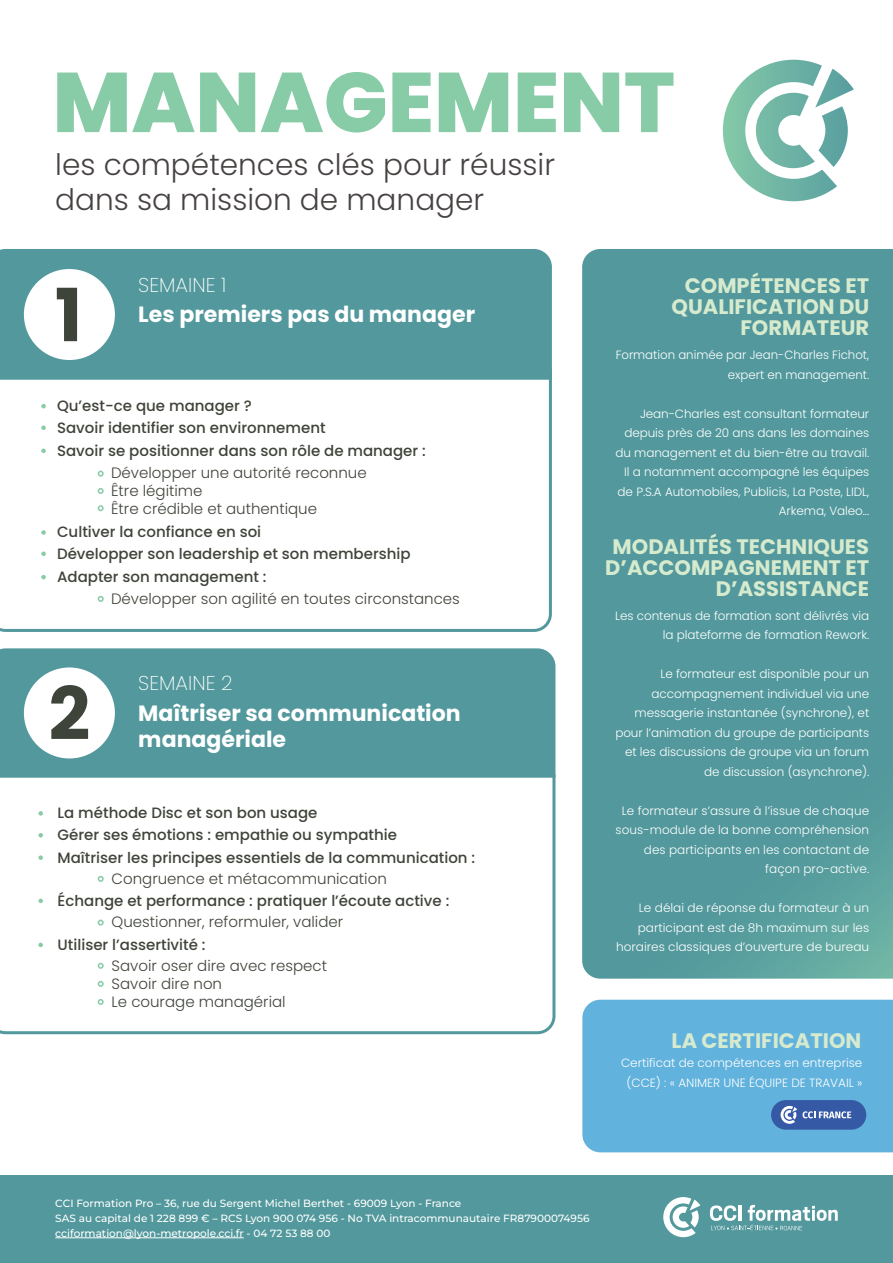
<style>
.page{position:relative;width:893px;height:1263px;background:#fff}
.page>*{position:absolute;margin:0;border:0;box-sizing:border-box;transform-origin:0 0}
.t1{font:800 84.45px "Poppins";color:#87cca7}
.t2{font:700 73.2px "Poppins";color:#3f443a}
.t3{font:300 29.55px/35.5px "Poppins";color:#464241}
.t4{font:700 22.05px/26.2px "Poppins";color:#fff}
.t5{font:700 21px/21px "Poppins";color:#d6eace;text-align:right}
.t6{font:200 19.95px "Poppins";color:#fff}
.t7{font:500 15px/22.5px "Poppins";color:#3f443a}
.t8{font:300 15px/18px "Poppins";color:#3f443a}
.t9{font:300 12px/19.5px "Poppins";letter-spacing:-.01em;color:#fff;text-align:right}
.t10{font:500 10.5px/15px "Montserrat";color:#fff}
</style>
<div class="page">
<div style="left:582px;top:1000px;width:311px;height:152px;background:#61b2dd"></div>
<div style="left:582px;top:249px;width:311px;height:730px;background:#52989c"></div>
<div style="left:0;top:1175px;width:893px;height:88px;background:#52989c"></div>
<div style="left:0;top:249px;width:552px;height:120px;background:#52989c"></div>
<hr style="left:55px;top:1237px;width:189px;height:1px;background:#fff">
<svg style="left:710px;top:1205px;width:128px;height:25px"></svg>
<svg style="left:663px;top:1197px;width:37px;height:40px"></svg>
<svg style="left:0;top:369px;width:552px;height:263px"></svg>
<div style="left:0;top:648px;width:555px;height:126px;background:#52989c"></div>
<svg style="left:0;top:774px;width:555px;height:260px"></svg>
<svg style="left:41px;top:404px;width:5px;height:4px"></svg>
<svg style="left:41px;top:425px;width:5px;height:5px"></svg>
<svg style="left:41px;top:449px;width:5px;height:4px"></svg>
<svg style="left:41px;top:530px;width:5px;height:5px"></svg>
<svg style="left:41px;top:551px;width:5px;height:5px"></svg>
<svg style="left:41px;top:575px;width:5px;height:4px"></svg>
<svg style="left:98px;top:471px;width:6px;height:6px"></svg>
<svg style="left:98px;top:488px;width:6px;height:6px"></svg>
<svg style="left:98px;top:505px;width:6px;height:6px"></svg>
<svg style="left:98px;top:596px;width:6px;height:6px"></svg>
<svg style="left:38px;top:811px;width:5px;height:5px"></svg>
<svg style="left:38px;top:833px;width:5px;height:4px"></svg>
<svg style="left:38px;top:855px;width:5px;height:5px"></svg>
<svg style="left:38px;top:899px;width:5px;height:4px"></svg>
<svg style="left:38px;top:943px;width:5px;height:4px"></svg>
<svg style="left:98px;top:876px;width:6px;height:6px"></svg>
<div style="left:98px;top:919px;width:6px;height:7px;border:2px solid #87cca7;border-radius:50%"></div>
<svg style="left:98px;top:963px;width:6px;height:6px"></svg>
<svg style="left:98px;top:981px;width:6px;height:6px"></svg>
<svg style="left:98px;top:999px;width:6px;height:6px"></svg>
<svg style="left:723px;top:60px;width:131px;height:141px"></svg>
<div style="left:771px;top:1100px;width:95px;height:30px;background:#3659a6;border-radius:15px"></div>
<svg style="left:803px;top:1111px;width:48px;height:7px"></svg>
<svg style="left:781px;top:1106px;width:16px;height:18px"></svg>
<div style="left:24px;top:269px;width:91px;height:91px;background:#fff;border-radius:50%"></div>
<div style="left:24px;top:667px;width:91px;height:91px;background:#fff;border-radius:50%"></div>
<h1 class="t1" style="left:53px;top:54px;width:624px">MANAGEMENT</h1>
<h3 class="t3" style="left:55px;top:147px;width:501px">les compétences clés pour réussir dans sa mission de manager</h3>
<h2 class="t2" style="left:55px;top:273px;width:29px">1</h2>
<h3 class="t6" style="left:138px;top:273px;width:90px">SEMAINE 1</h3>
<h3 class="t4" style="left:138px;top:301px;width:338px">Les premiers pas du manager</h3>
<p class="t7" style="left:57px;top:394px;width:370px">Qu’est-ce que manager ?<br>Savoir identifier son environnement<br>Savoir se positionner dans son rôle de manager :</p>
<p class="t8" style="left:111px;top:464px;width:257px">Développer une autorité reconnue<br>Être légitime<br>Être crédible et authentique</p>
<p class="t7" style="left:57px;top:520px;width:355px">Cultiver la confiance en soi<br>Développer son leadership et son membership<br>Adapter son management :</p>
<p class="t8" style="left:111px;top:590px;width:350px">Développer son agilité en toutes circonstances</p>
<h2 class="t2" style="left:48px;top:671px;width:43px">2</h2>
<h3 class="t6" style="left:138px;top:672px;width:96px">SEMAINE 2</h3>
<h3 class="t4" style="left:138px;top:700px;width:324px">Maîtriser sa communication managériale</h3>
<p class="t7" style="left:58px;top:801px;width:419px">La méthode Disc et son bon usage<br>Gérer ses émotions : empathie ou sympathie<br>Maîtriser les principes essentiels de la communication :</p>
<p class="t8" style="left:112px;top:870px;width:277px">Congruence et métacommunication</p>
<p class="t7" style="left:58px;top:890px;width:393px">Échange et performance : pratiquer l’écoute active :</p>
<p class="t8" style="left:112px;top:913px;width:233px">Questionner, reformuler, valider</p>
<p class="t7" style="left:58px;top:933px;width:150px">Utiliser l’assertivité :</p>
<p class="t8" style="left:112px;top:957px;width:217px">Savoir oser dire avec respect<br>Savoir dire non<br>Le courage managérial</p>
<h3 class="t5" style="left:671px;top:276px;width:199px">COMPÉTENCES ET<br>QUALIFICATION DU<br>FORMATEUR</h3>
<p class="t9" style="left:616px;top:345px;width:255px">Formation animée par Jean-Charles Fichot, expert en management.</p>
<p class="t9" style="left:615px;top:404px;width:255px">Jean-Charles est consultant formateur depuis près de 20 ans dans les domaines du management et du bien-être au travail.<br>Il a notamment accompagné les équipes de P.S.A Automobiles, Publicis, La Poste, LIDL, Arkema, Valeo...</p>
<h3 class="t5" style="left:605px;top:536px;width:265px">MODALITÉS TECHNIQUES<br>D’ACCOMPAGNEMENT ET<br>D’ASSISTANCE</h3>
<p class="t9" style="left:615px;top:606px;width:256px">Les contenus de formation sont délivrés via la plateforme de formation Rework.</p>
<p class="t9" style="left:615px;top:664px;width:255px">Le formateur est disponible pour un accompagnement individuel via une messagerie instantanée (synchrone), et pour l’animation du groupe de participants et les discussions de groupe via un forum de discussion (asynchrone).</p>
<p class="t9" style="left:616px;top:801px;width:255px">Le formateur s’assure à l’issue de chaque sous-module de la bonne compréhension des participants en les contactant de façon pro-active.</p>
<p class="t9" style="left:616px;top:898px;width:255px">Le délai de réponse du formateur à un participant est de 8h maximum sur les horaires classiques d’ouverture de bureau</p>
<h3 class="t5" style="left:672px;top:1030px;width:191px">LA CERTIFICATION</h3>
<p class="t9" style="left:621px;top:1053px;width:243px;text-align:center">Certificat de compétences en entreprise (CCE) : « ANIMER UNE ÉQUIPE DE TRAVAIL »</p>
<p class="t10" style="left:55px;top:1195px;width:536px">CCI Formation Pro – 36, rue du Sergent Michel Berthet - 69009 Lyon - France<br>SAS au capital de 1 228 899 € – RCS Lyon 900 074 956 - No TVA intracommunautaire FR87900074956 cciformation@lyon-metropole.cci.fr - 04 72 53 88 00</p>
</div>
